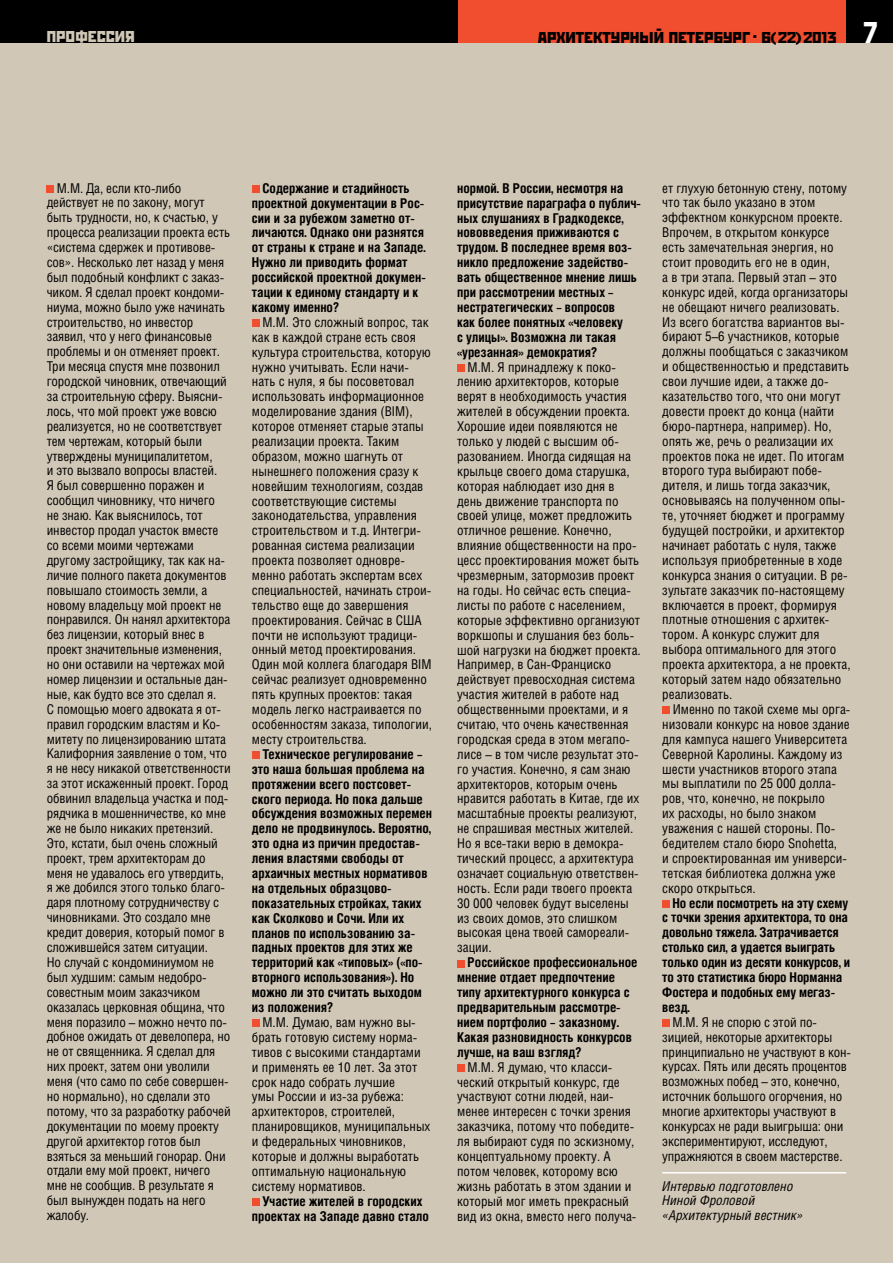
<style>
.page{position:relative;width:893px;height:1263px;background:#d1c7b6}
.page>*{position:absolute;margin:0;border:0;box-sizing:border-box;transform-origin:0 0}
.t1{font:19.95px "Stenberg C";color:#000}
.t2{font:19.95px "Stenberg C";color:#d1c7b6}
.t3{font:13.5px/14.9px "Helios Cond";color:#000}
.t4{font:700 13.5px/14.9px "Helios Cond";color:#000}
.t5{font:italic 13.5px/14.9px "Helios Cond";color:#000}
.s1{font-size:15.75px}
.s2{font-size:30px;color:#fff}
</style>
<div class="page">
<div style="left:457px;top:0;width:389px;height:43px;background:#f04e2f"></div>
<div style="left:0;top:0;width:457px;height:43px;background:#000"></div>
<div style="left:846px;top:0;width:47px;height:43px;background:#000"></div>
<div style="left:662px;top:707px;width:7px;height:7px;background:#f04e2f"></div>
<div style="left:662px;top:900px;width:7px;height:7px;background:#f04e2f"></div>
<div style="left:662px;top:1019px;width:7px;height:8px;background:#f04e2f"></div>
<div style="left:47px;top:185px;width:7px;height:8px;background:#f04e2f"></div>
<hr style="left:662px;top:1172px;width:184px;height:1px;background:#fff">
<div style="left:252px;top:186px;width:7px;height:7px;background:#f04e2f"></div>
<div style="left:252px;top:320px;width:7px;height:7px;background:#f04e2f"></div>
<div style="left:252px;top:752px;width:7px;height:7px;background:#f04e2f"></div>
<div style="left:252px;top:1020px;width:7px;height:7px;background:#f04e2f"></div>
<div style="left:252px;top:1198px;width:7px;height:8px;background:#f04e2f"></div>
<div style="left:457px;top:364px;width:7px;height:7px;background:#f04e2f"></div>
<div style="left:457px;top:960px;width:7px;height:7px;background:#f04e2f"></div>
<div style="left:457px;top:1064px;width:7px;height:8px;background:#f04e2f"></div>
<h1 class="t2" style="left:47px;top:24px;width:90px">профессия</h1>
<h1 class="t1" style="left:538px;top:25px;width:341px">архитектурный петербург . <span class="s1">6(22)2013</span> <span class="s2">7</span></h1>
<p class="t3" style="left:47px;top:180px;width:185px;text-indent:10px">М.М. Да, если кто-либо действует не по закону, могут быть трудности, но, к счастью, у процесса реализации проекта есть «система сдержек и противове&shy;сов». Несколько лет назад у меня был подобный конфликт с заказ&shy;чиком. Я сделал проект кондоми&shy;ниума, можно было уже начинать строительство, но инвестор заявил, что у него финансовые проблемы и он отменяет проект.<br>Три месяца спустя мне позвонил городской чиновник, отвечающий за строительную сферу. Выясни&shy;лось, что мой проект уже вовсю реализуется, но не соответствует тем чертежам, который были утверждены муниципалитетом,<br>и это вызвало вопросы властей.<br>Я был совершенно поражен и сообщил чиновнику, что ничего не знаю. Как выяснилось, тот инвестор продал участок вместе со всеми моими чертежами другому застройщику, так как на&shy;личие полного пакета документов повышало стоимость земли, а новому владельцу мой проект не понравился. Он нанял архитектора без лицензии, который внес в проект значительные изменения, но они оставили на чертежах мой номер лицензии и остальные дан&shy;ные, как будто все это сделал я.<br>С помощью моего адвоката я от&shy;правил городским властям и Ко&shy;митету по лицензированию штата<br>Калифорния заявление о том, что я не несу никакой ответственности за этот искаженный проект. Город обвинил владельца участка и под&shy;рядчика в мошенничестве, ко мне же не было никаких претензий.<br>Это, кстати, был очень сложный проект, трем архитекторам до меня не удавалось его утвердить, я же добился этого только благо&shy;даря плотному сотрудничеству с чиновниками. Это создало мне кредит доверия, который помог в сложившейся затем ситуации.<br>Но случай с кондоминиумом не был худшим: самым недобро&shy;совестным моим заказчиком оказалась церковная община, что меня поразило – можно нечто по&shy;добное ожидать от девелопера, но не от священника. Я сделал для них проект, затем они уволили меня (что само по себе совершен&shy;но нормально), но сделали это потому, что за разработку рабочей документации по моему проекту другой архитектор готов был взяться за меньший гонорар. Они отдали ему мой проект, ничего мне не сообщив. В результате я был вынужден подать на него жалобу.</p>
<p class="t4" style="left:252px;top:180px;width:175px;text-indent:10px">Содержание и стадийность проектной документации в Рос&shy;сии и за рубежом заметно от&shy;личаются. Однако они разнятся от страны к стране и на Западе.<br>Нужно ли приводить формат российской проектной докумен&shy;тации к единому стандарту и к какому именно?</p>
<p class="t3" style="left:252px;top:314px;width:182px;text-indent:10px">М.М. Это сложный вопрос, так как в каждой стране есть своя культура строительства, которую нужно учитывать. Если начи&shy;нать с нуля, я бы посоветовал использовать информационное моделирование здания (BIM), которое отменяет старые этапы реализации проекта. Таким образом, можно шагнуть от нынешнего положения сразу к новейшим технологиям, создав соответствующие системы законодательства, управления строительством и т.д. Интегри&shy;рованная система реализации проекта позволяет одновре&shy;менно работать экспертам всех специальностей, начинать строи&shy;тельство еще до завершения проектирования. Сейчас в США почти не используют традици&shy;онный метод проектирования.<br>Один мой коллега благодаря BIM сейчас реализует одновременно пять крупных проектов: такая модель легко настраивается по особенностям заказа, типологии, месту строительства.</p>
<p class="t4" style="left:252px;top:746px;width:182px;text-indent:10px">Техническое регулирование – это наша большая проблема на протяжении всего постсовет&shy;ского периода. Но пока дальше обсуждения возможных перемен дело не продвинулось. Вероятно, это одна из причин предостав&shy;ления властями свободы от архаичных местных нормативов на отдельных образцово&shy;показательных стройках, таких как Сколково и Сочи. Или их планов по использованию за&shy;падных проектов для этих же территорий как «типовых» («по&shy;вторного использования»). Но можно ли это считать выходом из положения?</p>
<p class="t3" style="left:252px;top:1014px;width:180px;text-indent:10px">М.М. Думаю, вам нужно вы&shy;брать готовую систему норма&shy;тивов с высокими стандартами и применять ее 10 лет. За этот срок надо собрать лучшие<br>умы России и из-за рубежа: архитекторов, строителей, планировщиков, муниципальных и федеральных чиновников, которые и должны выработать оптимальную национальную систему нормативов.</p>
<p class="t4" style="left:252px;top:1193px;width:179px;text-align:center">Участие жителей в городских проектах на Западе давно стало</p>
<p class="t4" style="left:457px;top:180px;width:185px">нормой. В России, несмотря на присутствие параграфа о публич&shy;ных слушаниях в Градкодексе, нововведения приживаются с трудом. В последнее время воз&shy;никло предложение задейство&shy;вать общественное мнение лишь при рассмотрении местных – нестратегических – вопросов<br>как более понятных «человеку<br>с улицы». Возможна ли такая «урезанная» демократия?</p>
<p class="t3" style="left:457px;top:359px;width:185px;text-indent:10px">М.М. Я принадлежу к поко&shy;лению архитекторов, которые верят в необходимость участия жителей в обсуждении проекта.<br>Хорошие идеи появляются не только у людей с высшим об&shy;разованием. Иногда сидящая на крыльце своего дома старушка, которая наблюдает изо дня в день движение транспорта по своей улице, может предложить отличное решение. Конечно, влияние общественности на про&shy;цесс проектирования может быть чрезмерным, затормозив проект на годы. Но сейчас есть специа&shy;листы по работе с населением, которые эффективно организуют воркшопы и слушания без боль&shy;шой нагрузки на бюджет проекта.<br>Например, в Сан-Франциско действует превосходная система участия жителей в работе над общественными проектами, и я считаю, что очень качественная городская среда в этом мегапо&shy;лисе – в том числе результат это&shy;го участия. Конечно, я сам знаю архитекторов, которым очень нравится работать в Китае, где их масштабные проекты реализуют, не спрашивая местных жителей.<br>Но я все-таки верю в демокра&shy;тический процесс, а архитектура означает социальную ответствен&shy;ность. Если ради твоего проекта<br>30 000 человек будут выселены из своих домов, это слишком высокая цена твоей самореали&shy;зации.</p>
<p class="t4" style="left:457px;top:955px;width:182px;text-indent:10px">Российское профессиональное мнение отдает предпочтение типу архитектурного конкурса с предварительным рассмотре&shy;нием портфолио – заказному.<br>Какая разновидность конкурсов лучше, на ваш взгляд?</p>
<p class="t3" style="left:457px;top:1059px;width:181px;text-indent:10px">М.М. Я думаю, что класси&shy;ческий открытый конкурс, где участвуют сотни людей, наи&shy;менее интересен с точки зрения заказчика, потому что победите&shy;ля выбирают судя по эскизному, концептуальному проекту. А потом человек, которому всю жизнь работать в этом здании и который мог иметь прекрасный вид из окна, вместо него получа-</p>
<p class="t3" style="left:662px;top:180px;width:190px">ет глухую бетонную стену, потому что так было указано в этом эффектном конкурсном проекте.<br>Впрочем, в открытом конкурсе есть замечательная энергия, но стоит проводить его не в один,<br>а в три этапа. Первый этап – это конкурс идей, когда организаторы не обещают ничего реализовать.<br>Из всего богатства вариантов вы&shy;бирают 5–6 участников, которые должны пообщаться с заказчиком и общественностью и представить свои лучшие идеи, а также до&shy;казательство того, что они могут довести проект до конца (найти бюро-партнера, например). Но, опять же, речь о реализации их проектов пока не идет. По итогам второго тура выбирают побе&shy;дителя, и лишь тогда заказчик, основываясь на полученном опы&shy;те, уточняет бюджет и программу будущей постройки, и архитектор начинает работать с нуля, также используя приобретенные в ходе конкурса знания о ситуации. В ре&shy;зультате заказчик по-настоящему включается в проект, формируя плотные отношения с архитек&shy;тором. А конкурс служит для выбора оптимального для этого проекта архитектора, а не проекта, который затем надо обязательно реализовать.</p>
<p class="t3" style="left:662px;top:701px;width:190px;text-indent:10px">Именно по такой схеме мы орга&shy;низовали конкурс на новое здание для кампуса нашего Университета<br>Северной Каролины. Каждому из шести участников второго этапа мы выплатили по 25 000 долла&shy;ров, что, конечно, не покрыло<br>их расходы, но было знаком уважения с нашей стороны. По&shy;бедителем стало бюро Snohetta,<br>и спроектированная им универси&shy;тетская библиотека должна уже скоро открыться.</p>
<p class="t4" style="left:662px;top:895px;width:189px;text-indent:10px">Но если посмотреть на эту схему с точки зрения архитектора, то она довольно тяжела. Затрачивается столько сил, а удается выиграть только один из десяти конкурсов, и то это статистика бюро Норманна<br>Фостера и подобных ему мегаз&shy;везд.</p>
<p class="t3" style="left:662px;top:1014px;width:190px;text-indent:10px">М.М. Я не спорю с этой по&shy;зицией, некоторые архитекторы принципиально не участвуют в кон&shy;курсах. Пять или десять процентов возможных побед – это, конечно, источник большого огорчения, но многие архитекторы участвуют в конкурсах не ради выигрыша: они экспериментируют, исследуют, упражняются в своем мастерстве.</p>
<p class="t5" style="left:662px;top:1178px;width:142px">Интервью подготовлено<br>Ниной Фроловой «Архитектурный вестник»</p>
</div>
